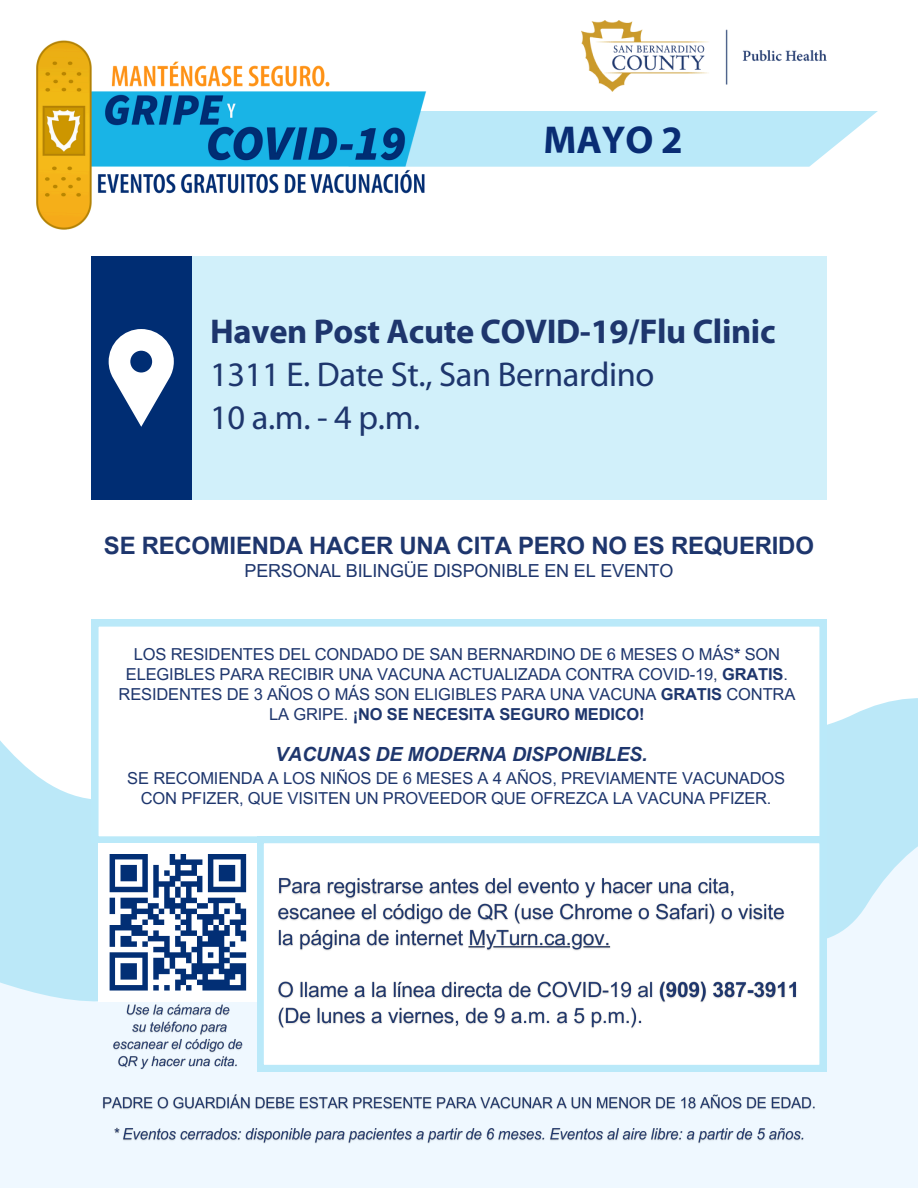
<style>
.page{position:relative;width:918px;height:1188px;background:#fff}
.page>*{position:absolute;margin:0;border:0;box-sizing:border-box;transform-origin:0 0}
.t1{font:700 39px "Myriad Pro";color:#092d74}
.t2{font:700 34.5px/42.8px "Myriad Pro";letter-spacing:-.01em;color:#1e366d}
.t3{font:34.5px "Myriad Pro";color:#1e366d}
.t4{font:700 24px "Arial MT Pro";letter-spacing:-.01em;color:#1e366d}
.t5{font:italic 700 19.5px "Arial MT Pro";letter-spacing:-.01em;color:#1e366d}
.t6{font:18px "Arial MT Pro";letter-spacing:-.01em;color:#1e366d}
.t7{font:16.5px/20.2px "Arial MT Pro";letter-spacing:-.01em;color:#1e366d;text-align:center}
.s1{font-weight:400}
.s2{font-weight:700}
</style>
<div class="page">
<svg style="left:0;top:677px;width:918px;height:89px"></svg>
<svg style="left:0;top:766px;width:918px;height:422px;fill:#eff8ff"></svg>
<svg style="left:92px;top:620px;width:734px;height:223px"></svg>
<svg style="left:257px;top:836px;width:569px;height:236px"></svg>
<div style="left:99px;top:843px;width:158px;height:158px;background:#fff"></div>
<div style="left:110px;top:854px;width:38px;height:5px;background:#022f75"></div>
<div style="left:121px;top:865px;width:16px;height:5px;background:#022f75"></div>
<div style="left:121px;top:870px;width:16px;height:6px;background:#022f75"></div>
<div style="left:121px;top:876px;width:16px;height:5px;background:#022f75"></div>
<svg style="left:110px;top:859px;width:5px;height:28px"></svg>
<div style="left:110px;top:887px;width:38px;height:5px;background:#022f75"></div>
<div style="left:121px;top:898px;width:27px;height:5px;background:#022f75"></div>
<div style="left:121px;top:903px;width:16px;height:6px;background:#022f75"></div>
<svg style="left:110px;top:898px;width:5px;height:16px"></svg>
<div style="left:131px;top:909px;width:22px;height:5px;background:#022f75"></div>
<div style="left:121px;top:914px;width:16px;height:6px;background:#022f75"></div>
<div style="left:121px;top:920px;width:10px;height:5px;background:#022f75"></div>
<div style="left:110px;top:925px;width:32px;height:5px;background:#022f75"></div>
<div style="left:131px;top:930px;width:17px;height:6px;background:#022f75"></div>
<div style="left:121px;top:936px;width:10px;height:5px;background:#022f75"></div>
<svg style="left:110px;top:930px;width:5px;height:17px"></svg>
<div style="left:121px;top:941px;width:16px;height:6px;background:#022f75"></div>
<div style="left:110px;top:952px;width:38px;height:6px;background:#022f75"></div>
<div style="left:121px;top:963px;width:16px;height:6px;background:#022f75"></div>
<div style="left:121px;top:969px;width:16px;height:5px;background:#022f75"></div>
<div style="left:121px;top:974px;width:16px;height:6px;background:#022f75"></div>
<svg style="left:110px;top:958px;width:5px;height:27px"></svg>
<div style="left:110px;top:985px;width:38px;height:6px;background:#022f75"></div>
<svg style="left:142px;top:854px;width:104px;height:137px"></svg>
<div style="left:202px;top:985px;width:44px;height:6px;background:#022f75"></div>
<svg style="left:465px;top:111px;width:413px;height:56px;background:#c0eaf9"></svg>
<img style="left:36px;top:40px;width:429px;height:190px">
<img style="left:581px;top:20px;width:246px;height:71px">
<div style="left:92px;top:256px;width:100px;height:244px;background:#002d73"></div>
<svg style="left:109px;top:329px;width:65px;height:98px"></svg>
<img style="left:274px;top:874px;width:527px;height:158px">
<div style="left:192px;top:256px;width:634px;height:244px;background:#d1f0fa"></div>
<img style="left:100px;top:1092px;width:719px;height:21px">
<img style="left:111px;top:1002px;width:136px;height:70px">
<img style="left:112px;top:1126px;width:695px;height:21px">
<p class="t1" style="left:543px;top:123px;width:141px">MAYO 2</p>
<p class="t2" style="left:210px;top:313px;width:567px">Haven Post Acute COVID-19/Flu Clinic<br><span class="s1">1311 E. Date St., San Bernardino</span></p>
<h4 class="t3" style="left:210px;top:403px;width:212px">10 a.m. - 4 p.m.</h4>
<p class="t4" style="left:104px;top:536px;width:712px">SE RECOMIENDA HACER UNA CITA PERO NO ES REQUERIDO</p>
<p class="t6" style="left:245px;top:564px;width:430px">PERSONAL BILINGÜE DISPONIBLE EN EL EVENTO</p>
<p class="t7" style="left:119px;top:646px;width:678px">LOS RESIDENTES DEL CONDADO DE SAN BERNARDINO DE 6 MESES O MÁS<span class="s2">*</span> SON ELEGIBLES PARA RECIBIR UNA VACUNA ACTUALIZADA CONTRA COVID-19, <span class="s2">GRATIS</span>.<br>RESIDENTES DE 3 AÑOS O MÁS SON ELIGIBLES PARA UNA VACUNA <span class="s2">GRATIS</span> CONTRA LA GRIPE. <span class="s2">¡NO SE NECESITA SEGURO MEDICO!</span></p>
<p class="t5" style="left:275px;top:747px;width:374px">VACUNAS DE MODERNA DISPONIBLES.</p>
<h2 class="t7" style="left:127px;top:770px;width:659px">SE RECOMIENDA A LOS NIÑOS DE 6 MESES A 4 AÑOS, PREVIAMENTE VACUNADOS<br>CON PFIZER, QUE VISITEN UN PROVEEDOR QUE OFREZCA LA VACUNA PFIZER.</h2>
</div>
